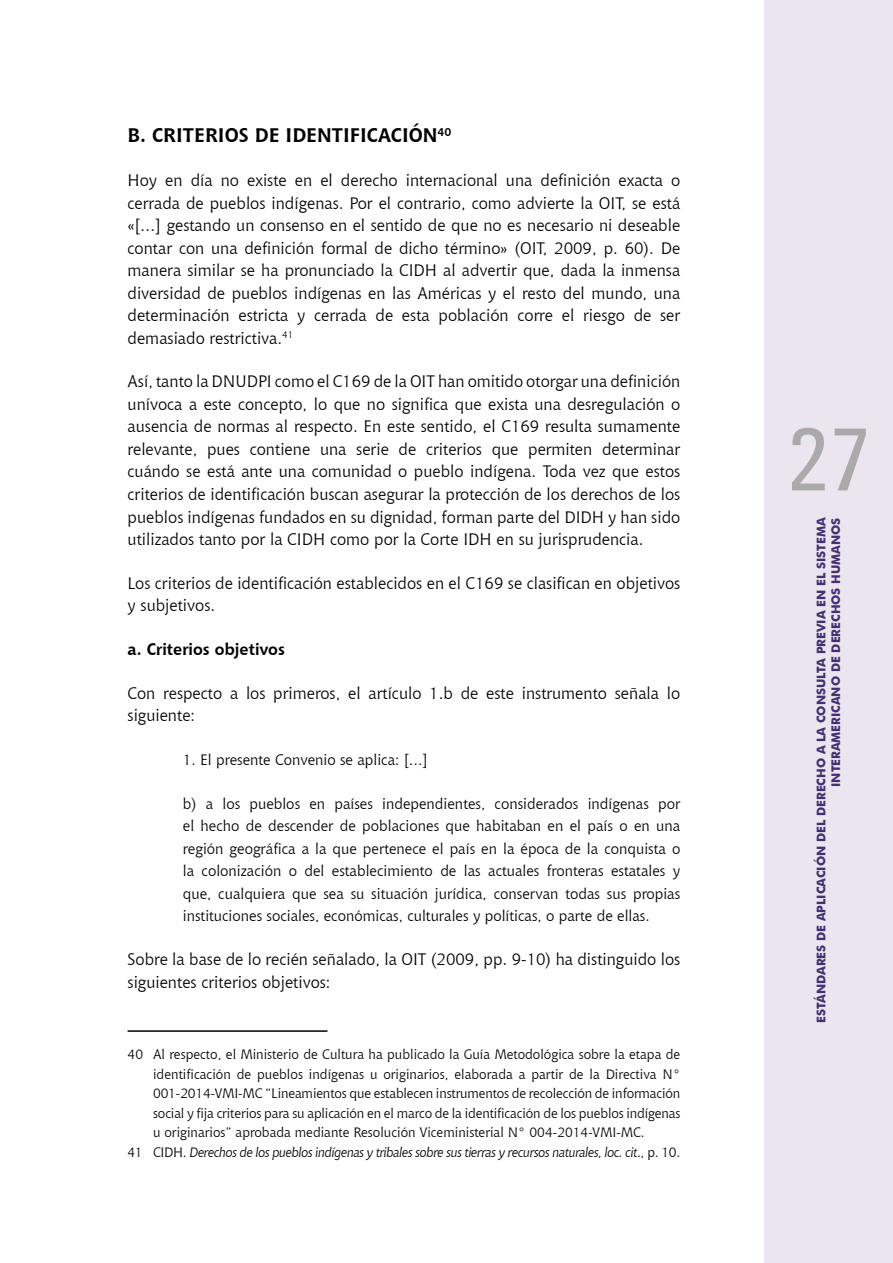
<style>
.page{position:relative;width:893px;height:1263px;background:#fff}
.page>*{position:absolute;margin:0;border:0;box-sizing:border-box;transform-origin:0 0}
.t1{font:500 condensed 90px "Univers";color:#aaa}
.t2{font:700 19.5px "Chianti BT";color:#000}
.t3{font:16.5px/22.5px "Chianti BT";color:#000}
.t4{font:700 16.5px "Chianti BT";color:#000}
.t5{font:15px/22.5px "Chianti BT";color:#000;text-align:justify}
.t6{font:13.5px "Chianti BT";color:#000}
.t7{font:italic 13.5px "Chianti BT";letter-spacing:-.025em;color:#000}
.t8{font:700 12px/14.4px "Futura BT";color:#442f73;text-align:right}
.s1{font-style:normal}
</style>
<div class="page">
<div style="left:764px;top:0;width:129px;height:1263px;background:#eae5ef"></div>
<hr style="left:128px;top:1030px;width:199px;height:2px;background:#000">
<p class="t2" style="left:128px;top:122px;width:325px">B. CRITERIOS DE IDENTIFICACIÓN<sup>40</sup></p>
<p class="t3" style="left:128px;top:169px;width:554px;text-align:justify">Hoy en día no existe en el derecho internacional una definición exacta o cerrada de pueblos indígenas. Por el contrario, como advierte la OIT, se está «[…] gestando un consenso en el sentido de que no es necesario ni deseable contar con una definición formal de dicho término» (OIT, 2009, p. 60). De manera similar se ha pronunciado la CIDH al advertir que, dada la inmensa diversidad de pueblos indígenas en las Américas y el resto del mundo, una determinación estricta y cerrada de esta población corre el riesgo de ser demasiado restrictiva.<sup>41</sup></p>
<p class="t3" style="left:128px;top:370px;width:554px;text-align:justify">Así, tanto la DNUDPI como el C169 de la OIT han omitido otorgar una definición unívoca a este concepto, lo que no significa que exista una desregulación o ausencia de normas al respecto. En este sentido, el C169 resulta sumamente relevante, pues contiene una serie de criterios que permiten determinar cuándo se está ante una comunidad o pueblo indígena. Toda vez que estos criterios de identificación buscan asegurar la protección de los derechos de los pueblos indígenas fundados en su dignidad, forman parte del DIDH y han sido utilizados tanto por la CIDH como por la Corte IDH en su jurisprudencia.</p>
<p class="t3" style="left:128px;top:571px;width:554px">Los criterios de identificación establecidos en el C169 se clasifican en objetivos y subjetivos.</p>
<p class="t4" style="left:128px;top:638px;width:159px">a. Criterios objetivos</p>
<p class="t3" style="left:128px;top:681px;width:554px">Con respecto a los primeros, el artículo 1.b de este instrumento señala lo siguiente:</p>
<p class="t5" style="left:183px;top:748px;width:247px">1. El presente Convenio se aplica: […]</p>
<p class="t5" style="left:183px;top:792px;width:499px">b) a los pueblos en países independientes, considerados indígenas por el hecho de descender de poblaciones que habitaban en el país o en una región geográfica a la que pertenece el país en la época de la conquista o la colonización o del establecimiento de las actuales fronteras estatales y que, cualquiera que sea su situación jurídica, conservan todas sus propias instituciones sociales, económicas, culturales y políticas, o parte de ellas.</p>
<p class="t3" style="left:128px;top:947px;width:554px">Sobre la base de lo recién señalado, la OIT (2009, pp. 9-10) ha distinguido los siguientes criterios objetivos:</p>
<p class="t6" style="left:128px;top:1045px;width:554px">40 Al respecto, el Ministerio de Cultura ha publicado la Guía Metodológica sobre la etapa de</p>
<p class="t6" style="left:153px;top:1065px;width:529px">identificación de pueblos indígenas u originarios, elaborada a partir de la Directiva N°</p>
<p class="t6" style="left:153px;top:1084px;width:529px">001-2014-VMI-MC “Lineamientos que establecen instrumentos de recolección de información</p>
<p class="t6" style="left:153px;top:1104px;width:529px">social y fija criterios para su aplicación en el marco de la identificación de los pueblos indígenas</p>
<p class="t6" style="left:153px;top:1123px;width:493px">u originarios” aprobada mediante Resolución Viceministerial N° 004-2014-VMI-MC.</p>
<p class="t7" style="left:128px;top:1143px;width:554px"><span class="s1">41 CIDH.</span> Derechos de los pueblos indígenas y tribales sobre sus tierras y recursos naturales, loc. cit<span class="s1">., p. 10.</span></p>
<h1 class="t1" style="left:787px;top:407px;width:85px">27</h1>
<p class="t8" style="left:814px;top:1023px;width:507px;rotate:-90deg">ESTÁNDARES DE APLICACIÓN DEL DERECHO A LA CONSULTA PREVIA EN EL SISTEMA<br>INTERAMERICANO DE DERECHOS HUMANOS</p>
</div>
